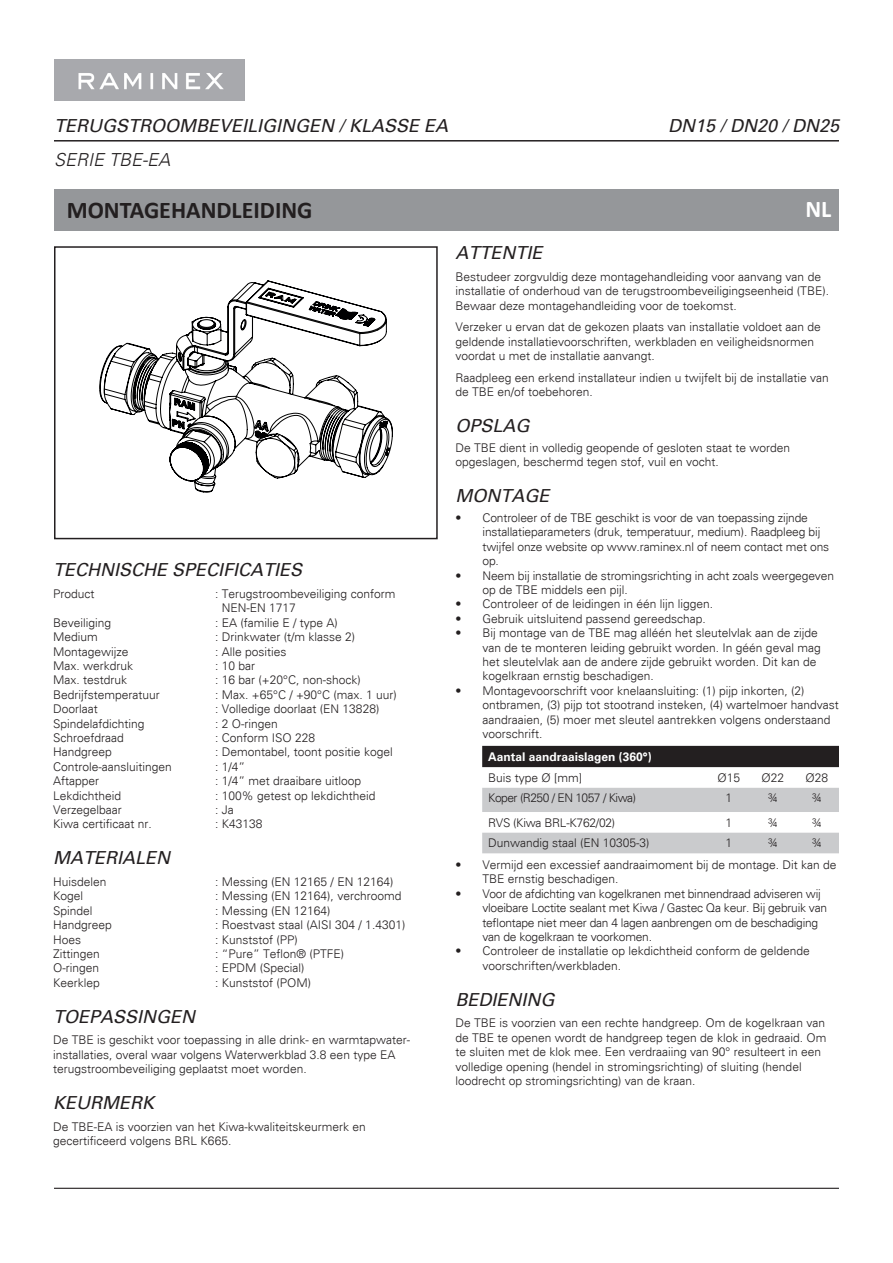
<style>
.page{position:relative;width:893px;height:1263px;background:#fff}
.page>*{position:absolute;margin:0;border:0;box-sizing:border-box;transform-origin:0 0}
.t1{font:700 24px "Calibri";color:#231f20}
.t2{font:700 24px "Calibri";color:#fff}
.t3{font:italic 18px "Univers";color:#231f20}
.t4{font:italic 300 18px "Univers";color:#231f20}
.t5{font:300 12px/14.4px "Univers";color:#231f20}
.t6{font:300 12px/14.4px "Univers";letter-spacing:-.02em;color:#231f20}
.t7{font:italic 700 12px "Univers";color:#fff}
.t8{font:300 12px "Univers";letter-spacing:-.04em;color:#231f20}
</style>
<div class="page">
<div style="left:54px;top:190px;width:785px;height:41px;background:#95979a"></div>
<hr style="left:54px;top:1188px;width:785px;height:1px;background:#231f20">
<img style="left:54px;top:60px;width:190px;height:40px">
<hr style="left:54px;top:140px;width:785px;height:1px;background:#231f20">
<svg style="left:99px;top:280px;width:294px;height:213px"></svg>
<div style="left:54px;top:246px;width:384px;height:293px;border:2px solid #231f20"></div>
<div style="left:482px;top:746px;width:357px;height:21px;background:#231f20"></div>
<svg style="left:482px;top:788px;width:357px;height:65px"></svg>
<h2 class="t3" style="left:54px;top:115px;width:396px">TERUGSTROOMBEVEILIGINGEN / KLASSE EA</h2>
<h2 class="t3" style="left:668px;top:115px;width:173px">DN15 / DN20 / DN25</h2>
<h2 class="t4" style="left:54px;top:149px;width:118px">SERIE TBE-EA</h2>
<h1 class="t1" style="left:67px;top:194px;width:247px">MONTAGEHANDLEIDING</h1>
<h1 class="t2" style="left:805px;top:194px;width:27px">NL</h1>
<h2 class="t3" style="left:53px;top:559px;width:251px">TECHNISCHE SPECIFICATIES</h2>
<p class="t5" style="left:53px;top:586px;width:43px">Product</p>
<p class="t5" style="left:222px;top:586px;width:175px;text-indent:-7px">: Terugstroombeveiliging conform<br>NEN-EN 1717</p>
<p class="t5" style="left:53px;top:615px;width:60px">Beveiliging</p>
<p class="t5" style="left:215px;top:615px;width:124px">: EA (familie E / type A)</p>
<p class="t5" style="left:53px;top:630px;width:46px">Medium</p>
<p class="t5" style="left:215px;top:630px;width:142px">: Drinkwater (t/m klasse 2)</p>
<p class="t5" style="left:53px;top:644px;width:77px">Montagewijze</p>
<p class="t5" style="left:215px;top:644px;width:73px">: Alle posities</p>
<p class="t5" style="left:53px;top:658px;width:82px">Max. werkdruk</p>
<p class="t5" style="left:215px;top:658px;width:42px">: 10 bar</p>
<p class="t5" style="left:53px;top:673px;width:76px">Max. testdruk</p>
<p class="t5" style="left:215px;top:673px;width:147px">: 16 bar (+20°C, non-shock)</p>
<p class="t5" style="left:53px;top:687px;width:108px">Bedrijfstemperatuur</p>
<p class="t5" style="left:215px;top:687px;width:183px">: Max. +65°C / +90°C (max. 1 uur)</p>
<p class="t5" style="left:53px;top:702px;width:46px">Doorlaat</p>
<p class="t5" style="left:215px;top:702px;width:166px">: Volledige doorlaat (EN 13828)</p>
<p class="t5" style="left:53px;top:716px;width:93px">Spindelafdichting</p>
<p class="t5" style="left:215px;top:716px;width:64px">: 2 O-ringen</p>
<p class="t5" style="left:53px;top:730px;width:72px">Schroefdraad</p>
<p class="t5" style="left:215px;top:730px;width:102px">: Conform ISO 228</p>
<p class="t5" style="left:53px;top:745px;width:60px">Handgreep</p>
<p class="t5" style="left:215px;top:745px;width:179px">: Demontabel, toont positie kogel</p>
<p class="t5" style="left:53px;top:759px;width:120px">Controle-aansluitingen</p>
<p class="t5" style="left:215px;top:759px;width:32px">: 1/4”</p>
<p class="t5" style="left:53px;top:774px;width:48px">Aftapper</p>
<p class="t5" style="left:215px;top:774px;width:148px">: 1/4” met draaibare uitloop</p>
<p class="t5" style="left:53px;top:788px;width:70px">Lekdichtheid</p>
<p class="t5" style="left:215px;top:788px;width:162px">: 100% getest op lekdichtheid</p>
<p class="t5" style="left:53px;top:802px;width:70px">Verzegelbaar</p>
<p class="t5" style="left:215px;top:802px;width:20px">: Ja</p>
<p class="t5" style="left:53px;top:817px;width:100px">Kiwa certificaat nr.</p>
<p class="t5" style="left:215px;top:817px;width:49px">: K43138</p>
<h2 class="t3" style="left:53px;top:847px;width:119px">MATERIALEN</h2>
<p class="t5" style="left:53px;top:874px;width:55px">Huisdelen</p>
<p class="t5" style="left:215px;top:874px;width:180px">: Messing (EN 12165 / EN 12164)</p>
<p class="t5" style="left:53px;top:889px;width:32px">Kogel</p>
<p class="t5" style="left:215px;top:889px;width:188px">: Messing (EN 12164), verchroomd</p>
<p class="t5" style="left:53px;top:903px;width:41px">Spindel</p>
<p class="t5" style="left:215px;top:903px;width:117px">: Messing (EN 12164)</p>
<p class="t5" style="left:53px;top:918px;width:60px">Handgreep</p>
<p class="t5" style="left:215px;top:918px;width:192px">: Roestvast staal (AISI 304 / 1.4301)</p>
<p class="t5" style="left:53px;top:932px;width:30px">Hoes</p>
<p class="t5" style="left:215px;top:932px;width:84px">: Kunststof (PP)</p>
<p class="t5" style="left:53px;top:946px;width:48px">Zittingen</p>
<p class="t5" style="left:215px;top:946px;width:130px">: “Pure” Teflon® (PTFE)</p>
<p class="t5" style="left:53px;top:961px;width:48px">O-ringen</p>
<p class="t5" style="left:215px;top:961px;width:91px">: EPDM (Special)</p>
<p class="t5" style="left:53px;top:975px;width:48px">Keerklep</p>
<p class="t5" style="left:215px;top:975px;width:98px">: Kunststof (POM)</p>
<h2 class="t3" style="left:53px;top:1006px;width:144px">TOEPASSINGEN</h2>
<p class="t5" style="left:53px;top:1033px;width:358px">De TBE is geschikt voor toepassing in alle drink- en warmtapwater&shy;installaties, overal waar volgens Waterwerkblad 3.8 een type EA terugstroombeveiliging geplaatst moet worden.</p>
<h2 class="t3" style="left:53px;top:1092px;width:51px">KEURMERK</h2>
<p class="t5" style="left:53px;top:1119px;width:314px">De TBE-EA is voorzien van het Kiwa-kwaliteitskeurmerk en gecertificeerd volgens BRL K665.</p>
<h2 class="t3" style="left:455px;top:242px;width:88px">ATTENTIE</h2>
<p class="t5" style="left:455px;top:269px;width:375px">Bestudeer zorgvuldig deze montagehandleiding voor aanvang van de installatie of onderhoud van de terugstroombeveiligingseenheid (TBE).<br>Bewaar deze montagehandleiding voor de toekomst.</p>
<p class="t5" style="left:455px;top:320px;width:367px">Verzeker u ervan dat de gekozen plaats van installatie voldoet aan de geldende installatievoorschriften, werkbladen en veiligheidsnormen voordat u met de installatie aanvangt.</p>
<p class="t5" style="left:455px;top:370px;width:375px">Raadpleeg een erkend installateur indien u twijfelt bij de installatie van de TBE en/of toebehoren.</p>
<h2 class="t3" style="left:455px;top:415px;width:76px">OPSLAG</h2>
<p class="t5" style="left:455px;top:440px;width:336px">De TBE dient in volledig geopende of gesloten staat te worden opgeslagen, beschermd tegen stof, vuil en vocht.</p>
<h2 class="t3" style="left:455px;top:485px;width:95px">MONTAGE</h2>
<p class="t5" style="left:482px;top:511px;width:348px;text-indent:-27px">• Controleer of de TBE geschikt is voor de van toepassing zijnde installatieparameters (druk, temperatuur, medium). Raadpleeg bij twijfel onze website op www.raminex.nl of neem contact met ons op.</p>
<p class="t5" style="left:482px;top:568px;width:353px;text-indent:-27px">• Neem bij installatie de stromingsrichting in acht zoals weergegeven op de TBE middels een pijl.</p>
<p class="t5" style="left:455px;top:597px;width:259px">• Controleer of de leidingen in één lijn liggen.</p>
<p class="t5" style="left:455px;top:611px;width:252px">• Gebruik uitsluitend passend gereedschap.</p>
<p class="t5" style="left:482px;top:626px;width:340px;text-indent:-27px">• Bij montage van de TBE mag alléén het sleutelvlak aan de zijde van de te monteren leiding gebruikt worden. In géén geval mag het sleutelvlak aan de andere zijde gebruikt worden. Dit kan de kogelkraan ernstig beschadigen.</p>
<p class="t5" style="left:482px;top:683px;width:358px;text-indent:-27px">• Montagevoorschrift voor knelaansluiting: (1) pijp inkorten, (2) ontbramen, (3) pijp tot stootrand insteken, (4) wartelmoer handvast aandraaien, (5) moer met sleutel aantrekken volgens onderstaand voorschrift.</p>
<p class="t7" style="left:488px;top:749px;width:165px">Aantal aandraaislagen (360°)</p>
<p class="t5" style="left:488px;top:770px;width:96px">Buis type Ø [mm]</p>
<p class="t5" style="left:717px;top:770px;width:24px">Ø15</p>
<p class="t5" style="left:761px;top:770px;width:24px">Ø22</p>
<p class="t5" style="left:806px;top:770px;width:24px">Ø28</p>
<p class="t8" style="left:488px;top:791px;width:149px">Koper (R250 / EN 1057 / Kiwa)</p>
<p class="t5" style="left:725px;top:791px;width:8px">1</p>
<p class="t5" style="left:768px;top:791px;width:12px">¾</p>
<p class="t5" style="left:812px;top:791px;width:12px">¾</p>
<p class="t6" style="left:488px;top:815px;width:129px">RVS (Kiwa BRL-K762/02)</p>
<p class="t5" style="left:725px;top:815px;width:8px">1</p>
<p class="t5" style="left:768px;top:815px;width:12px">¾</p>
<p class="t5" style="left:812px;top:815px;width:12px">¾</p>
<p class="t5" style="left:488px;top:836px;width:163px">Dunwandig staal (EN 10305-3)</p>
<p class="t5" style="left:725px;top:836px;width:8px">1</p>
<p class="t5" style="left:768px;top:836px;width:12px">¾</p>
<p class="t5" style="left:812px;top:836px;width:12px">¾</p>
<p class="t5" style="left:482px;top:857px;width:356px;text-indent:-27px">• Vermijd een excessief aandraaimoment bij de montage. Dit kan de<br>TBE ernstig beschadigen.</p>
<p class="t6" style="left:482px;top:886px;width:346px;text-indent:-27px">• Voor de afdichting van kogelkranen met binnendraad adviseren wij vloeibare Loctite sealant met Kiwa / Gastec Qa keur. Bij gebruik van teflontape niet meer dan 4 lagen aanbrengen om de beschadiging van de kogelkraan te voorkomen.</p>
<p class="t5" style="left:482px;top:944px;width:329px;text-indent:-27px">• Controleer de installatie op lekdichtheid conform de geldende voorschriften/werkbladen.</p>
<h2 class="t3" style="left:455px;top:989px;width:101px">BEDIENING</h2>
<p class="t5" style="left:455px;top:1016px;width:372px">De TBE is voorzien van een rechte handgreep. Om de kogelkraan van de TBE te openen wordt de handgreep tegen de klok in gedraaid. Om te sluiten met de klok mee. Een verdraaiing van 90° resulteert in een volledige opening (hendel in stromingsrichting) of sluiting (hendel loodrecht op stromingsrichting) van de kraan.</p>
</div>
